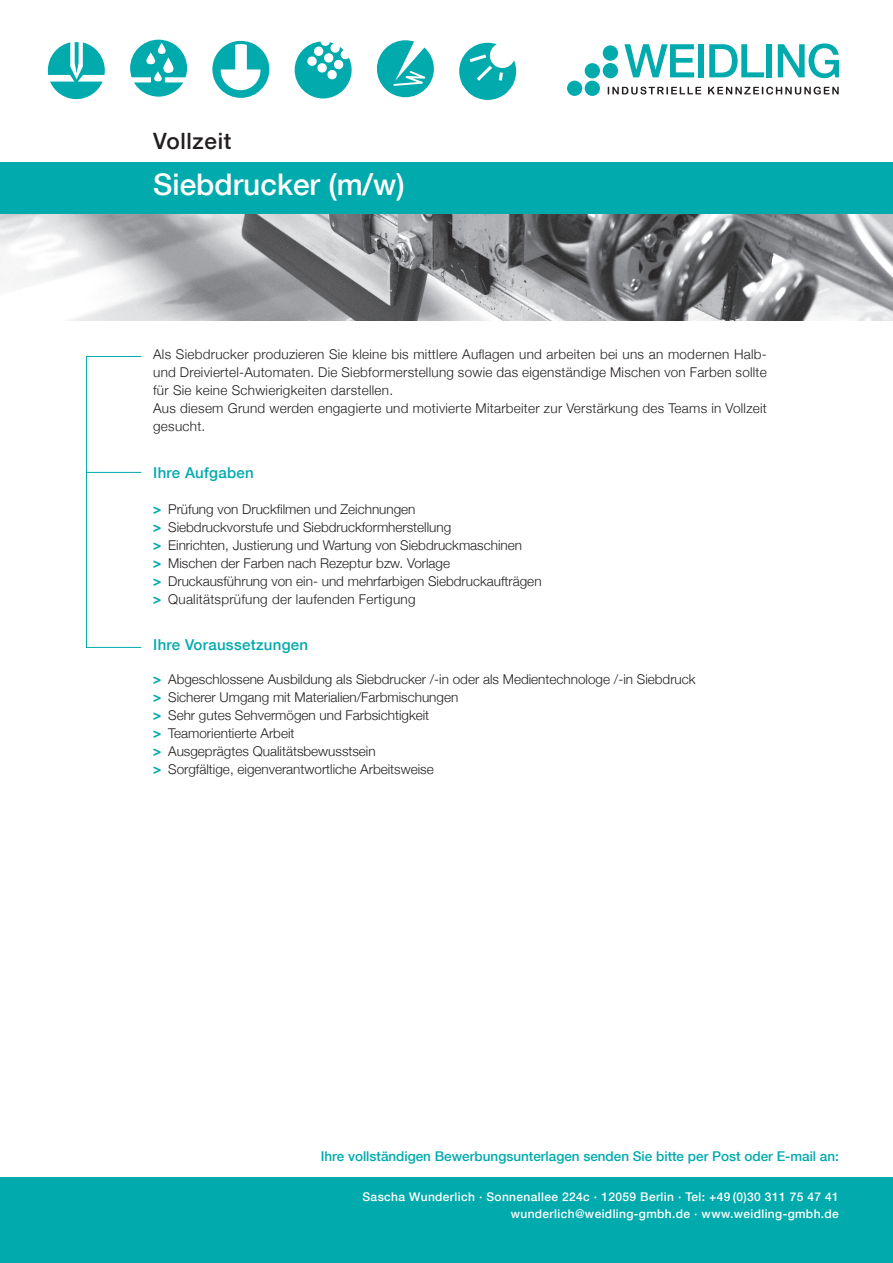
<style>
.page{position:relative;width:893px;height:1263px;background:#fff}
.page>*{position:absolute;margin:0;border:0;box-sizing:border-box;transform-origin:0 0}
.t1{font:500 29.85px "Helvetica Neue";color:#fff}
.t2{font:500 22.5px "Helvetica Neue";letter-spacing:.03em;color:#231f20}
.t3{font:500 15px "Helvetica Neue";letter-spacing:.02em;color:#00aaad}
.t4{font:300 13.5px/18px "Helvetica Neue";color:#231f20}
.t5{font:300 13.5px/18px "Helvetica Neue";letter-spacing:.02em;color:#231f20}
.t6{font:500 13.5px "Helvetica Neue";color:#00aaad}
.t7{font:500 12px/16.5px "Helvetica Neue";letter-spacing:.03em;color:#fff;text-align:right}
.s1{font-family:"Helvetica Rounded";font-weight:700;color:#00aaad}
</style>
<div class="page">
<div style="left:0;top:1178px;width:893px;height:85px;background:#00aaad"></div>
<svg style="left:624px;top:44px;width:70px;height:33px"></svg>
<div style="left:698px;top:44px;width:6px;height:33px;background:#00aaad"></div>
<svg style="left:709px;top:44px;width:55px;height:33px"></svg>
<div style="left:766px;top:44px;width:6px;height:33px;background:#00aaad"></div>
<svg style="left:778px;top:43px;width:61px;height:35px"></svg>
<svg style="left:608px;top:87px;width:93px;height:8px"></svg>
<svg style="left:708px;top:87px;width:131px;height:8px"></svg>
<div style="left:603px;top:45px;width:15px;height:16px;background:#00aaad;border-radius:50%"></div>
<div style="left:603px;top:63px;width:15px;height:15px;background:#00aaad;border-radius:50%"></div>
<div style="left:585px;top:63px;width:15px;height:15px;background:#00aaad;border-radius:50%"></div>
<div style="left:585px;top:81px;width:15px;height:15px;background:#00aaad;border-radius:50%"></div>
<div style="left:567px;top:81px;width:15px;height:15px;background:#00aaad;border-radius:50%"></div>
<svg style="left:130px;top:40px;width:57px;height:57px"></svg>
<svg style="left:48px;top:42px;width:57px;height:57px"></svg>
<svg style="left:377px;top:40px;width:57px;height:57px"></svg>
<svg style="left:459px;top:43px;width:57px;height:57px"></svg>
<svg style="left:212px;top:41px;width:57px;height:57px"></svg>
<svg style="left:295px;top:42px;width:57px;height:56px"></svg>
<div style="left:0;top:162px;width:893px;height:53px;background:#00aaad"></div>
<div style="left:86px;top:356px;width:56px;height:292px;border:1px solid #00aaad"></div>
<hr style="left:86px;top:472px;width:55px;height:1px;background:#00aaad">
<img style="left:0;top:215px;width:893px;height:106px">
<h2 class="t2" style="left:153px;top:128px;width:80px">Vollzeit</h2>
<h1 class="t1" style="left:153px;top:166px;width:253px">Siebdrucker (m/w)</h1>
<p class="t5" style="left:153px;top:345px;width:615px">Als Siebdrucker produzieren Sie kleine bis mittlere Auflagen und arbeiten bei uns an modernen Halb&shy;und Dreiviertel-Automaten. Die Siebformerstellung sowie das eigenständige Mischen von Farben sollte für Sie keine Schwierigkeiten darstellen.<br>Aus diesem Grund werden engagierte und motivierte Mitarbeiter zur Verstärkung des Teams in Vollzeit gesucht.</p>
<p class="t3" style="left:153px;top:463px;width:102px">Ihre Aufgaben</p>
<p class="t4" style="left:153px;top:500px;width:390px"><span class="s1">&gt;</span> Prüfung von Druckfilmen und Zeichnungen<br><span class="s1">&gt;</span> Siebdruckvorstufe und Siebdruckformherstellung<br><span class="s1">&gt;</span> Einrichten, Justierung und Wartung von Siebdruckmaschinen<br><span class="s1">&gt;</span> Mischen der Farben nach Rezeptur bzw. Vorlage<br><span class="s1">&gt;</span> Druckausführung von ein- und mehrfarbigen Siebdruckaufträgen <span class="s1">&gt;</span> Qualitätsprüfung der laufenden Fertigung</p>
<p class="t3" style="left:153px;top:636px;width:156px">Ihre Voraussetzungen</p>
<p class="t4" style="left:153px;top:670px;width:544px"><span class="s1">&gt;</span> Abgeschlossene Ausbildung als Siebdrucker /-in oder als Medientechnologe /-in Siebdruck <span class="s1">&gt;</span> Sicherer Umgang mit Materialien/Farbmischungen<br><span class="s1">&gt;</span> Sehr gutes Sehvermögen und Farbsichtigkeit<br><span class="s1">&gt;</span> Teamorientierte Arbeit<br><span class="s1">&gt;</span> Ausgeprägtes Qualitätsbewusstsein<br><span class="s1">&gt;</span> Sorgfältige, eigenverantwortliche Arbeitsweise</p>
<p class="t6" style="left:321px;top:1148px;width:520px">Ihre vollständigen Bewerbungsunterlagen senden Sie bitte per Post oder E-mail an:</p>
<p class="t7" style="left:362px;top:1188px;width:478px">Sascha Wunderlich · Sonnenallee 224c · 12059 Berlin · Tel: +49 (0)30 311 75 47 41 wunderlich@weidling-gmbh.de · www.weidling-gmbh.de</p>
</div>
